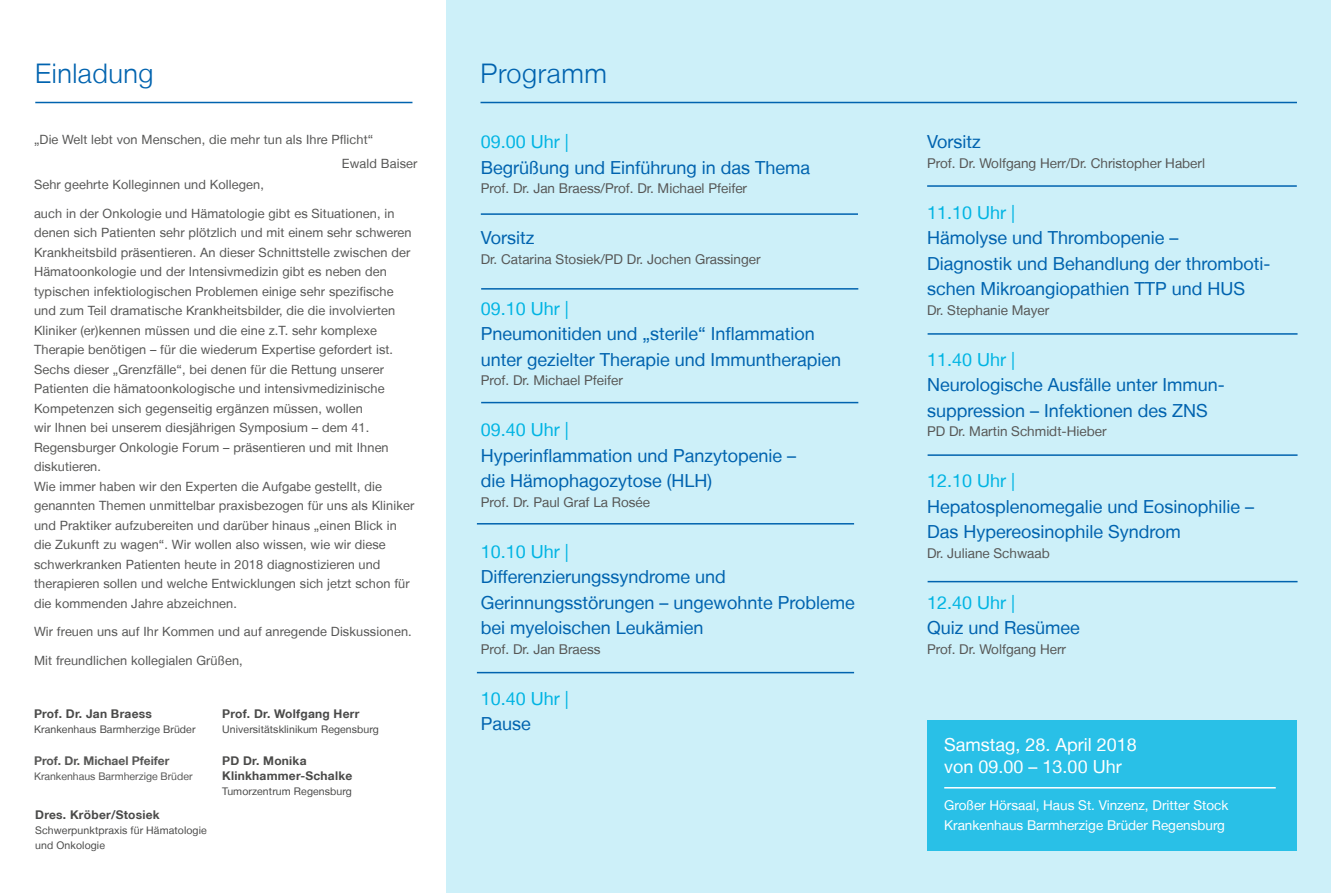
<style>
.page{position:relative;width:1331px;height:893px;background:#fff}
.page>*{position:absolute;margin:0;border:0;box-sizing:border-box;transform-origin:0 0}
.t1{font:300 27px "Helvetica Neue LT";letter-spacing:.02em;color:#0063af}
.t2{font:18px/25.5px "Helvetica Neue LT";color:#0063af}
.t3{font:18px "Helvetica Neue LT";color:#00b4e3}
.t4{font:18px/22.5px "Helvetica Neue LT";color:#fff}
.t5{font:13.5px "Helvetica Neue LT";color:#575756}
.t6{font:13.5px/19.5px "Helvetica Neue LT";color:#fff}
.t7{font:12.75px/19.5px "Helvetica Neue LT";letter-spacing:.01em;color:#575756}
.t8{font:700 12px/15px "Helvetica Neue LT";letter-spacing:.02em;color:#4a4a49}
.t9{font:700 12px "Helvetica Neue LT";color:#575756}
.t10{font:10.5px/15px "Helvetica Neue LT";letter-spacing:.01em;color:#4a4a49}
.t11{font:10.5px "Helvetica Neue LT";color:#575756}
</style>
<div class="page">
<div style="left:446px;top:0;width:885px;height:893px;background:#cdf0f9"></div>
<hr style="left:480px;top:102px;width:817px;height:1px;background:#0063af">
<div style="left:928px;top:720px;width:369px;height:130px;background:#29c0e7"></div>
<hr style="left:944px;top:787px;width:332px;height:1px;background:#fff">
<hr style="left:481px;top:213px;width:377px;height:2px;background:#0063af">
<hr style="left:481px;top:288px;width:377px;height:2px;background:#0063af">
<hr style="left:481px;top:402px;width:377px;height:1px;background:#0063af">
<hr style="left:477px;top:523px;width:377px;height:1px;background:#0063af">
<hr style="left:927px;top:185px;width:370px;height:2px;background:#0063af">
<hr style="left:35px;top:102px;width:377px;height:1px;background:#0063af">
<hr style="left:928px;top:333px;width:369px;height:2px;background:#0063af">
<hr style="left:928px;top:454px;width:369px;height:2px;background:#0063af">
<hr style="left:477px;top:672px;width:377px;height:1px;background:#0063af">
<hr style="left:928px;top:581px;width:369px;height:1px;background:#0063af">
<h1 class="t1" style="left:35px;top:57px;width:120px">Einladung</h1>
<p class="t7" style="left:342px;top:128px;width:77px;line-height:24px;text-indent:-308px">„Die Welt lebt von Menschen, die mehr tun als Ihre Pflicht“<br>Ewald Baiser</p>
<p class="t7" style="left:34px;top:175px;width:232px">Sehr geehrte Kolleginnen und Kollegen,</p>
<p class="t7" style="left:34px;top:203px;width:382px">auch in der Onkologie und Hämatologie gibt es Situationen, in denen sich Patienten sehr plötzlich und mit einem sehr schweren Krankheitsbild präsentieren. An dieser Schnittstelle zwischen der Hämatoonkologie und der Intensivmedizin gibt es neben den typischen infektiologischen Problemen einige sehr spezifische und zum Teil dramatische Krankheitsbilder, die die involvierten Kliniker (er)kennen müssen und die eine z.T. sehr komplexe Therapie benötigen – für die wiederum Expertise gefordert ist.<br>Sechs dieser „Grenzfälle“, bei denen für die Rettung unserer Patienten die hämatoonkologische und intensivmedizinische Kompetenzen sich gegenseitig ergänzen müssen, wollen<br>wir Ihnen bei unserem diesjährigen Symposium – dem 41.<br>Regensburger Onkologie Forum – präsentieren und mit Ihnen diskutieren.<br>Wie immer haben wir den Experten die Aufgabe gestellt, die genannten Themen unmittelbar praxisbezogen für uns als Kliniker und Praktiker aufzubereiten und darüber hinaus „einen Blick in die Zukunft zu wagen“. Wir wollen also wissen, wie wir diese schwerkranken Patienten heute in 2018 diagnostizieren und therapieren sollen und welche Entwicklungen sich jetzt schon für die kommenden Jahre abzeichnen.</p>
<p class="t7" style="left:34px;top:622px;width:379px">Wir freuen uns auf Ihr Kommen und auf anregende Diskussionen.</p>
<p class="t7" style="left:34px;top:650px;width:210px">Mit freundlichen kollegialen Grüßen,</p>
<p class="t8" style="left:34px;top:706px;width:119px">Prof. Dr. Jan Braess</p>
<p class="t10" style="left:34px;top:722px;width:163px">Krankenhaus Barmherzige Brüder</p>
<p class="t9" style="left:34px;top:754px;width:137px">Prof. Dr. Michael Pfeifer</p>
<p class="t11" style="left:34px;top:770px;width:160px">Krankenhaus Barmherzige Brüder</p>
<p class="t8" style="left:35px;top:807px;width:126px">Dres. Kröber/Stosiek</p>
<p class="t10" style="left:35px;top:822px;width:173px">Schwerpunktpraxis für Hämatologie und Onkologie</p>
<p class="t8" style="left:222px;top:706px;width:139px">Prof. Dr. Wolfgang Herr</p>
<p class="t10" style="left:222px;top:722px;width:158px">Universitätsklinikum Regensburg</p>
<p class="t8" style="left:222px;top:753px;width:132px">PD Dr. Monika<br>Klinkhammer-Schalke</p>
<p class="t10" style="left:222px;top:784px;width:131px">Tumorzentrum Regensburg</p>
<h1 class="t1" style="left:480px;top:57px;width:128px">Programm</h1>
<h2 class="t3" style="left:481px;top:131px;width:90px">09.00 Uhr |</h2>
<h2 class="t2" style="left:481px;top:154px;width:331px">Begrüßung und Einführung in das Thema</h2>
<p class="t5" style="left:481px;top:180px;width:268px">Prof. Dr. Jan Braess/Prof. Dr. Michael Pfeifer</p>
<h2 class="t2" style="left:481px;top:225px;width:55px">Vorsitz</h2>
<p class="t5" style="left:481px;top:251px;width:281px">Dr. Catarina Stosiek/PD Dr. Jochen Grassinger</p>
<h2 class="t3" style="left:481px;top:297px;width:90px">09.10 Uhr |</h2>
<h2 class="t2" style="left:481px;top:321px;width:362px">Pneumonitiden und „sterile“ Inflammation unter gezielter Therapie und Immuntherapien</h2>
<p class="t5" style="left:481px;top:372px;width:144px">Prof. Dr. Michael Pfeifer</p>
<h2 class="t3" style="left:481px;top:419px;width:90px">09.40 Uhr |</h2>
<h2 class="t2" style="left:481px;top:442px;width:317px">Hyperinflammation und Panzytopenie – die Hämophagozytose (HLH)</h2>
<p class="t5" style="left:481px;top:494px;width:171px">Prof. Dr. Paul Graf La Rosée</p>
<h2 class="t3" style="left:481px;top:540px;width:90px">10.10 Uhr |</h2>
<h2 class="t2" style="left:481px;top:564px;width:376px">Differenzierungssyndrome und<br>Gerinnungsstörungen – ungewohnte Probleme bei myeloischen Leukämien</h2>
<p class="t5" style="left:481px;top:641px;width:121px">Prof. Dr. Jan Braess</p>
<h2 class="t3" style="left:481px;top:687px;width:90px">10.40 Uhr |</h2>
<h2 class="t2" style="left:481px;top:711px;width:52px">Pause</h2>
<h2 class="t2" style="left:927px;top:129px;width:55px">Vorsitz</h2>
<p class="t5" style="left:927px;top:155px;width:279px">Prof. Dr. Wolfgang Herr/Dr. Christopher Haberl</p>
<h2 class="t3" style="left:927px;top:201px;width:90px">11.10 Uhr |</h2>
<h2 class="t2" style="left:927px;top:225px;width:345px">Hämolyse und Thrombopenie –<br>Diagnostik und Behandlung der thromboti&shy;schen Mikroangiopathien TTP und HUS</h2>
<p class="t5" style="left:927px;top:302px;width:124px">Dr. Stephanie Mayer</p>
<h2 class="t3" style="left:927px;top:348px;width:90px">11.40 Uhr |</h2>
<h2 class="t2" style="left:927px;top:372px;width:299px">Neurologische Ausfälle unter Immun&shy;suppression – Infektionen des ZNS</h2>
<p class="t5" style="left:927px;top:423px;width:181px">PD Dr. Martin Schmidt-Hieber</p>
<h2 class="t3" style="left:927px;top:470px;width:90px">12.10 Uhr |</h2>
<h2 class="t2" style="left:927px;top:493px;width:329px">Hepatosplenomegalie und Eosinophilie –<br>Das Hypereosinophile Syndrom</h2>
<p class="t5" style="left:927px;top:545px;width:124px">Dr. Juliane Schwaab</p>
<h2 class="t3" style="left:927px;top:591px;width:90px">12.40 Uhr |</h2>
<h2 class="t2" style="left:927px;top:615px;width:154px">Quiz und Resümee</h2>
<p class="t5" style="left:927px;top:641px;width:140px">Prof. Dr. Wolfgang Herr</p>
<h2 class="t4" style="left:944px;top:733px;width:194px">Samstag, 28. April 2018 von 09.00 – 13.00 Uhr</h2>
<p class="t6" style="left:944px;top:795px;width:286px">Großer Hörsaal, Haus St. Vinzenz, Dritter Stock<br>Krankenhaus Barmherzige Brüder Regensburg</p>
</div>
